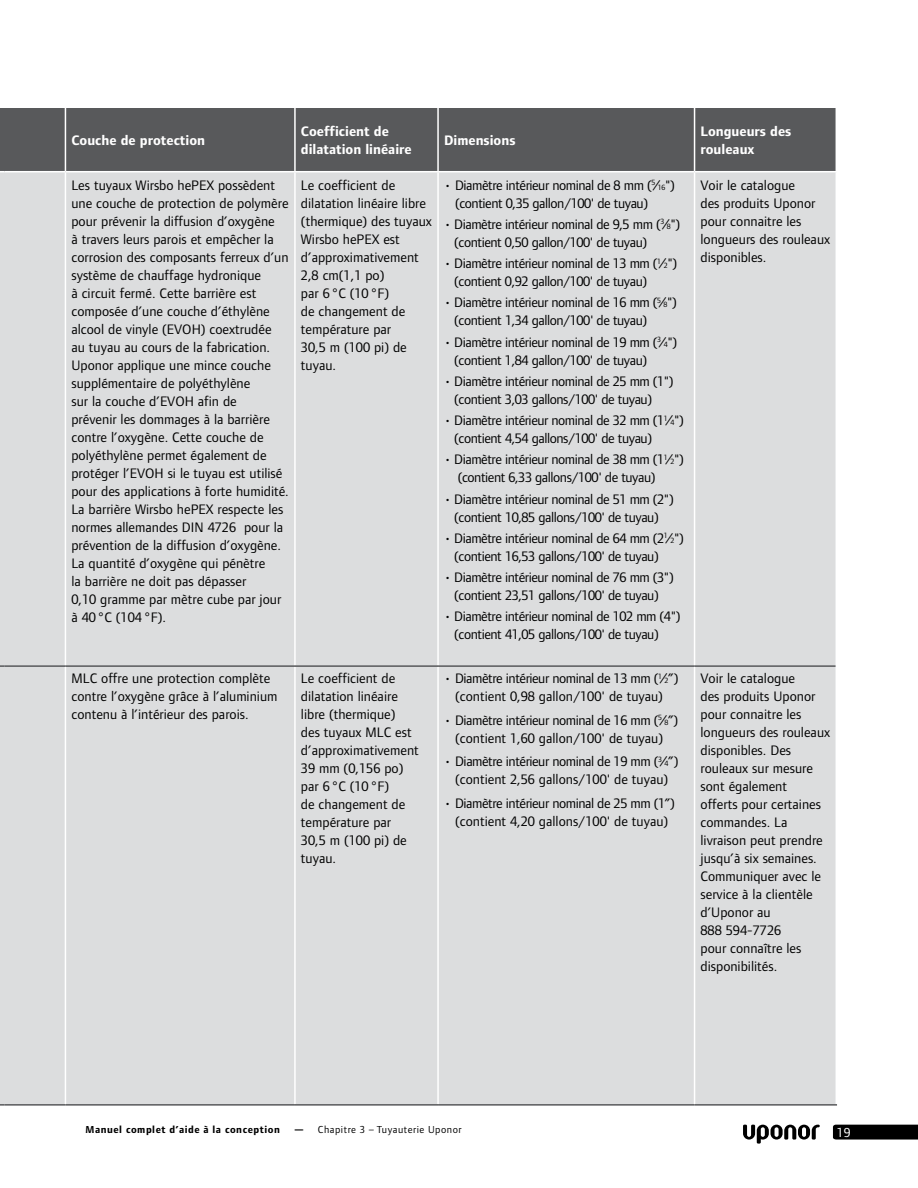
<style>
.page{position:relative;width:918px;height:1188px;background:#fff}
.page>*{position:absolute;margin:0;border:0;box-sizing:border-box;transform-origin:0 0}
.t1{font:14.25px/18px "Foundry Form Sans";color:#000}
.t2{font:14.25px/18px "Foundry Form Sans";letter-spacing:-.03em;color:#000}
.t3{font:700 14.25px/18px "Foundry Form Sans";color:#fff}
.t4{font:13.5px "Foundry Form Sans";color:#fff}
.t5{font:700 10.5px "Foundry Form Sans";letter-spacing:.05em;color:#000}
.t6{font:10.5px "Foundry Form Sans";letter-spacing:.05em;color:#000}
.s1{font-size:7.8px}
.s2{font-weight:700}
</style>
<div class="page">
<svg style="left:743px;top:1125px;width:77px;height:19px"></svg>
<svg style="left:833px;top:1125px;width:85px;height:15px"></svg>
<div style="left:0;top:108px;width:836px;height:63px;background:#58595b"></div>
<div style="left:0;top:172px;width:836px;height:932px;background:#dcddde"></div>
<hr style="left:294px;top:172px;width:2px;height:493px;background:#fff">
<hr style="left:437px;top:172px;width:2px;height:493px;background:#fff">
<hr style="left:694px;top:172px;width:1px;height:493px;background:#fff">
<hr style="left:294px;top:667px;width:2px;height:437px;background:#fff">
<hr style="left:437px;top:667px;width:2px;height:437px;background:#fff">
<hr style="left:694px;top:667px;width:1px;height:437px;background:#fff">
<hr style="left:294px;top:108px;width:2px;height:63px;background:#fff">
<hr style="left:437px;top:108px;width:2px;height:63px;background:#fff">
<hr style="left:694px;top:108px;width:1px;height:63px;background:#fff">
<hr style="left:65px;top:108px;width:1px;height:63px;background:#fff">
<hr style="left:65px;top:172px;width:1px;height:493px;background:#fff">
<hr style="left:65px;top:667px;width:1px;height:437px;background:#fff">
<hr style="left:5px;top:1104px;width:60px;height:2px;background:#58595b">
<hr style="left:65px;top:1104px;width:230px;height:2px;background:#58595b">
<hr style="left:295px;top:1104px;width:143px;height:2px;background:#58595b">
<hr style="left:438px;top:1104px;width:257px;height:2px;background:#58595b">
<hr style="left:695px;top:1104px;width:142px;height:2px;background:#58595b">
<hr style="left:5px;top:665px;width:60px;height:2px;background:#58595b">
<hr style="left:65px;top:665px;width:230px;height:2px;background:#58595b">
<hr style="left:295px;top:665px;width:143px;height:2px;background:#58595b">
<hr style="left:438px;top:665px;width:257px;height:2px;background:#58595b">
<hr style="left:695px;top:665px;width:141px;height:2px;background:#58595b">
<p class="t3" style="left:71px;top:132px;width:135px">Couche de protection</p>
<p class="t3" style="left:301px;top:123px;width:112px">Coefficient de dilatation linéaire</p>
<p class="t3" style="left:444px;top:132px;width:73px">Dimensions</p>
<p class="t3" style="left:701px;top:123px;width:92px">Longueurs des rouleaux</p>
<p class="t1" style="left:71px;top:176px;width:219px">Les tuyaux Wirsbo hePEX possèdent une couche de protection de polymère pour prévenir la diffusion d’oxygène<br>à travers leurs parois et empêcher la corrosion des composants ferreux d’un système de chauffage hydronique<br>à circuit fermé. Cette barrière est composée d’une couche d’éthylène alcool de vinyle (EVOH) coextrudée<br>au tuyau au cours de la fabrication.<br>Uponor applique une mince couche supplémentaire de polyéthylène<br>sur la couche d’EVOH afin de<br>prévenir les dommages à la barrière contre l’oxygène. Cette couche de polyéthylène permet également de protéger l’EVOH si le tuyau est utilisé pour des applications à forte humidité.<br>La barrière Wirsbo hePEX respecte les normes allemandes DIN 4726 pour la prévention de la diffusion d’oxygène.<br>La quantité d’oxygène qui pénètre<br>la barrière ne doit pas dépasser<br>0,10 gramme par mètre cube par jour à 40°C (104°F).</p>
<p class="t1" style="left:301px;top:176px;width:133px">Le coefficient de dilatation linéaire libre (thermique) des tuyaux<br>Wirsbo hePEX est d’approximativement<br>2,8 cm(1,1 po)<br>par 6°C (10 °F)<br>de changement de température par<br>30,5 m (100 pi) de tuyau.</p>
<p class="t2" style="left:455px;top:176px;width:221px;text-indent:-11px">• Diamètre intérieur nominal de 8 mm (<sup>5</sup>⁄<span class="s1">16</span>") (contient 0,35 gallon/100' de tuyau)</p>
<p class="t1" style="left:701px;top:176px;width:131px">Voir le catalogue<br>des produits Uponor pour connaitre les longueurs des rouleaux disponibles.</p>
<p class="t2" style="left:454px;top:215px;width:228px;text-indent:-10px">• Diamètre intérieur nominal de 9,5 mm (<sup>3</sup>⁄<span class="s1">8</span>") (contient 0,50 gallon/100' de tuyau)</p>
<p class="t2" style="left:454px;top:254px;width:224px;text-indent:-10px">• Diamètre intérieur nominal de 13 mm (<sup>1</sup>⁄<span class="s1">2</span>") (contient 0,92 gallon/100' de tuyau)</p>
<p class="t2" style="left:454px;top:294px;width:224px;text-indent:-10px">• Diamètre intérieur nominal de 16 mm (<sup>5</sup>⁄<span class="s1">8</span>") (contient 1,34 gallon/100' de tuyau)</p>
<p class="t2" style="left:454px;top:333px;width:224px;text-indent:-10px">• Diamètre intérieur nominal de 19 mm (<sup>3</sup>⁄<span class="s1">4</span>") (contient 1,84 gallon/100' de tuyau)</p>
<p class="t2" style="left:454px;top:372px;width:221px;text-indent:-10px">• Diamètre intérieur nominal de 25 mm (1") (contient 3,03 gallons/100' de tuyau)</p>
<p class="t2" style="left:454px;top:411px;width:231px;text-indent:-10px">• Diamètre intérieur nominal de 32 mm (1<sup>1</sup>⁄<span class="s1">4</span>") (contient 4,54 gallons/100' de tuyau)</p>
<p class="t2" style="left:458px;top:451px;width:228px;text-indent:-14px">• Diamètre intérieur nominal de 38 mm (1<sup>1</sup>⁄<span class="s1">2</span>") (contient 6,33 gallons/100' de tuyau)</p>
<p class="t2" style="left:444px;top:490px;width:231px;text-align:center">• Diamètre intérieur nominal de 51 mm (2") (contient 10,85 gallons/100' de tuyau)</p>
<p class="t2" style="left:454px;top:529px;width:231px;text-indent:-10px">• Diamètre intérieur nominal de 64 mm (2<sup>1</sup>⁄<span class="s1">2</span>") (contient 16,53 gallons/100' de tuyau)</p>
<p class="t2" style="left:444px;top:568px;width:231px;text-align:center">• Diamètre intérieur nominal de 76 mm (3") (contient 23,51 gallons/100' de tuyau)</p>
<p class="t2" style="left:454px;top:607px;width:228px;text-indent:-10px">• Diamètre intérieur nominal de 102 mm (4") (contient 41,05 gallons/100' de tuyau)</p>
<p class="t1" style="left:71px;top:669px;width:208px">MLC offre une protection complète contre l’oxygène grâce à l’aluminium contenu à l’intérieur des parois.</p>
<p class="t1" style="left:301px;top:669px;width:119px">Le coefficient de dilatation linéaire libre (thermique)<br>des tuyaux MLC est d’approximativement<br>39 mm (0,156 po) par 6°C (10 °F)<br>de changement de température par<br>30,5 m (100 pi) de tuyau.</p>
<p class="t2" style="left:444px;top:669px;width:236px;text-align:center">• Diamètre intérieur nominal de 13 mm (<sup>1</sup>⁄<span class="s1">2</span>”) (contient 0,98 gallon/100' de tuyau)</p>
<p class="t2" style="left:444px;top:711px;width:236px;text-align:center">• Diamètre intérieur nominal de 16 mm (<sup>5</sup>⁄<span class="s1">8</span>”) (contient 1,60 gallon/100' de tuyau)</p>
<p class="t2" style="left:444px;top:752px;width:236px;text-align:center">• Diamètre intérieur nominal de 19 mm (<sup>3</sup>⁄<span class="s1">4</span>”) (contient 2,56 gallons/100' de tuyau)</p>
<p class="t2" style="left:444px;top:794px;width:232px;text-align:center">• Diamètre intérieur nominal de 25 mm (1”) (contient 4,20 gallons/100' de tuyau)</p>
<p class="t1" style="left:701px;top:669px;width:131px">Voir le catalogue<br>des produits Uponor pour connaitre les longueurs des rouleaux disponibles. Des rouleaux sur mesure sont également<br>offerts pour certaines commandes. La livraison peut prendre jusqu’à six semaines.<br>Communiquer avec le service à la clientèle d’Uponor au<br>888 594-7726<br>pour connaître les disponibilités.</p>
<p class="t5" style="left:85px;top:1124px;width:196px">Manuel complet d’aide à la conception</p>
<p class="t6" style="left:294px;top:1124px;width:169px"><span class="s2">—</span> Chapitre 3 – Tuyauterie Uponor</p>
<p class="t4" style="left:837px;top:1125px;width:15px">19</p>
</div>
